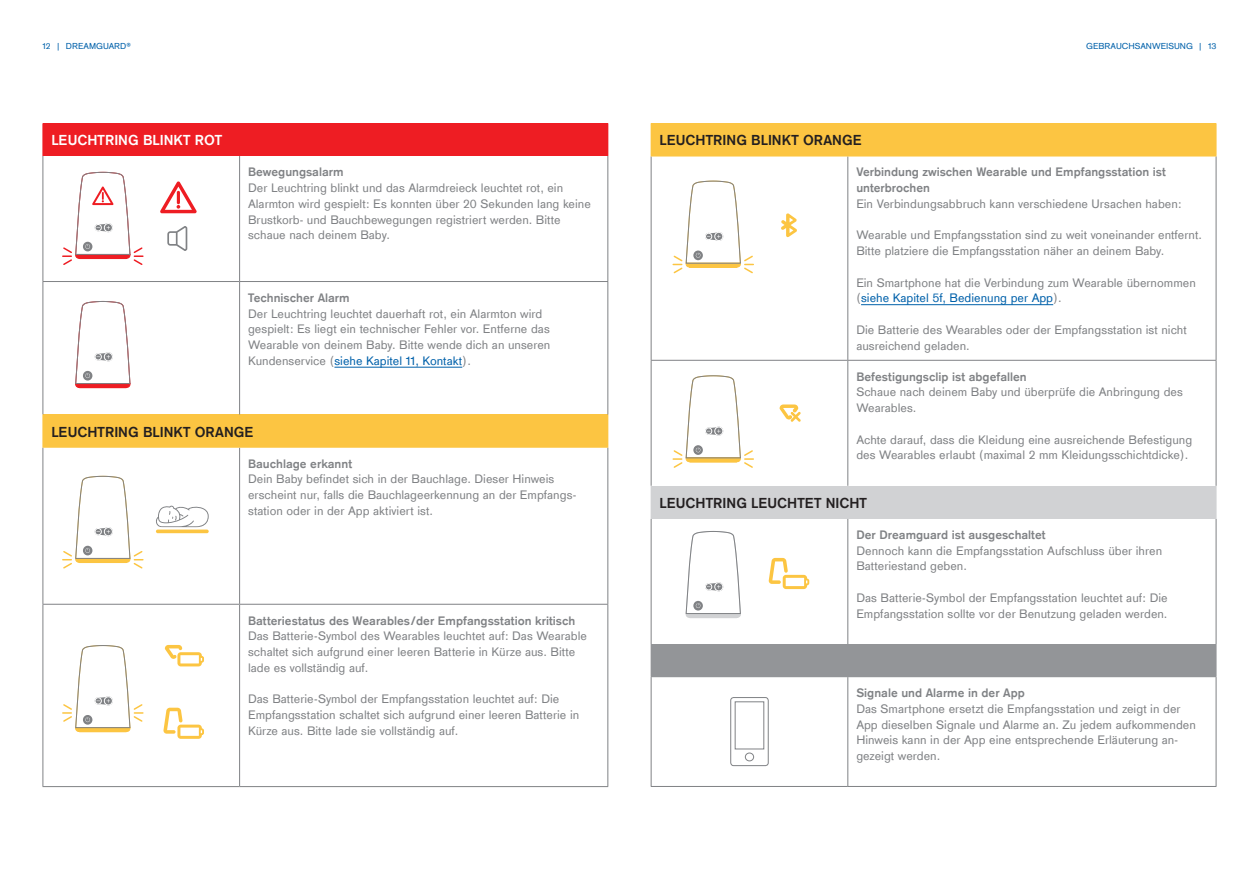
<style>
.page{position:relative;width:1259px;height:893px;background:#fff}
.page>*{position:absolute;margin:0;border:0;box-sizing:border-box;transform-origin:0 0}
.t1{font:700 15px "Draeger Sans";color:#231f20}
.t2{font:700 15px "Draeger Sans";color:#fff}
.t3{font:12.75px/15.8px "Draeger Sans";color:#808285}
.t4{font:700 12.75px/15.8px "Draeger Sans";color:#808285}
.t5{font:9px "Draeger Sans";color:#0161aa}
.s1{color:#0161aa}
</style>
<div class="page">
<div style="left:43px;top:123px;width:565px;height:33px;background:#ee1d23"></div>
<div style="left:43px;top:414px;width:565px;height:33px;background:#fcc542"></div>
<hr style="left:43px;top:448px;width:1px;height:156px;background:#808285">
<hr style="left:607px;top:448px;width:1px;height:156px;background:#808285">
<hr style="left:43px;top:605px;width:1px;height:181px;background:#808285">
<hr style="left:607px;top:605px;width:1px;height:181px;background:#808285">
<hr style="left:43px;top:156px;width:1px;height:125px;background:#808285">
<hr style="left:607px;top:156px;width:1px;height:125px;background:#808285">
<hr style="left:43px;top:282px;width:1px;height:132px;background:#808285">
<hr style="left:607px;top:282px;width:1px;height:132px;background:#808285">
<hr style="left:43px;top:604px;width:197px;height:1px;background:#808285">
<hr style="left:240px;top:604px;width:368px;height:1px;background:#808285">
<hr style="left:239px;top:156px;width:1px;height:125px;background:#808285">
<hr style="left:239px;top:282px;width:1px;height:132px;background:#808285">
<hr style="left:239px;top:448px;width:1px;height:156px;background:#808285">
<hr style="left:239px;top:605px;width:1px;height:181px;background:#808285">
<hr style="left:43px;top:281px;width:197px;height:1px;background:#808285">
<hr style="left:240px;top:281px;width:368px;height:1px;background:#808285">
<hr style="left:43px;top:447px;width:197px;height:1px;background:#fcc542">
<hr style="left:240px;top:447px;width:368px;height:1px;background:#fcc542">
<hr style="left:43px;top:786px;width:197px;height:1px;background:#808285">
<hr style="left:240px;top:786px;width:368px;height:1px;background:#808285">
<hr style="left:334px;top:367px;width:128px;height:1px;background:#0161aa">
<div style="left:651px;top:123px;width:565px;height:33px;background:#fcc542"></div>
<div style="left:651px;top:486px;width:565px;height:32px;background:#d1d2d4"></div>
<div style="left:651px;top:644px;width:565px;height:33px;background:#939598"></div>
<hr style="left:651px;top:156px;width:1px;height:204px;background:#808285">
<hr style="left:1215px;top:156px;width:1px;height:204px;background:#808285">
<hr style="left:651px;top:361px;width:1px;height:125px;background:#808285">
<hr style="left:1215px;top:361px;width:1px;height:125px;background:#808285">
<hr style="left:651px;top:519px;width:1px;height:125px;background:#808285">
<hr style="left:1215px;top:519px;width:1px;height:125px;background:#808285">
<hr style="left:651px;top:677px;width:1px;height:109px;background:#808285">
<hr style="left:1215px;top:677px;width:1px;height:109px;background:#808285">
<hr style="left:651px;top:360px;width:197px;height:1px;background:#808285">
<hr style="left:848px;top:360px;width:368px;height:1px;background:#808285">
<hr style="left:651px;top:786px;width:197px;height:1px;background:#808285">
<hr style="left:848px;top:786px;width:368px;height:1px;background:#808285">
<hr style="left:847px;top:156px;width:1px;height:204px;background:#808285">
<hr style="left:847px;top:361px;width:1px;height:125px;background:#808285">
<hr style="left:847px;top:519px;width:1px;height:125px;background:#808285">
<hr style="left:847px;top:677px;width:1px;height:109px;background:#808285">
<hr style="left:651px;top:518px;width:197px;height:1px;background:#d1d2d4">
<hr style="left:848px;top:518px;width:368px;height:1px;background:#d1d2d4">
<hr style="left:651px;top:156px;width:197px;height:1px;background:#fcc542">
<hr style="left:848px;top:156px;width:368px;height:1px;background:#fcc542">
<hr style="left:861px;top:304px;width:192px;height:1px;background:#0161aa">
<div style="left:730px;top:697px;width:38px;height:69px;border:1px solid #808285;border-radius:3px"></div>
<div style="left:735px;top:701px;width:29px;height:48px;border:1px solid #808285"></div>
<div style="left:745px;top:753px;width:9px;height:8px;border:1px solid #808285;border-radius:50%"></div>
<svg style="left:685px;top:531px;width:56px;height:87px"></svg>
<svg style="left:768px;top:558px;width:41px;height:31px"></svg>
<svg style="left:75px;top:300px;width:56px;height:88px"></svg>
<svg style="left:167px;top:226px;width:20px;height:25px"></svg>
<svg style="left:160px;top:181px;width:37px;height:32px"></svg>
<svg style="left:62px;top:171px;width:82px;height:94px"></svg>
<hr style="left:156px;top:530px;width:53px;height:3px;background:#fcc542;border-radius:2px">
<svg style="left:156px;top:505px;width:53px;height:22px"></svg>
<svg style="left:62px;top:475px;width:82px;height:94px"></svg>
<svg style="left:165px;top:645px;width:39px;height:21px"></svg>
<svg style="left:163px;top:708px;width:41px;height:31px"></svg>
<svg style="left:62px;top:645px;width:82px;height:87px"></svg>
<svg style="left:781px;top:213px;width:16px;height:24px"></svg>
<svg style="left:672px;top:180px;width:82px;height:94px"></svg>
<svg style="left:779px;top:404px;width:22px;height:18px"></svg>
<svg style="left:672px;top:375px;width:82px;height:93px"></svg>
<p class="t5" style="left:43px;top:40px;width:90px">12 | DREAMGUARD®</p>
<p class="t5" style="left:1086px;top:39px;width:132px">GEBRAUCHSANWEISUNG | 13</p>
<p class="t2" style="left:51px;top:130px;width:172px">LEUCHTRING BLINKT ROT</p>
<p class="t4" style="left:248px;top:164px;width:97px">Bewegungsalarm</p>
<p class="t3" style="left:248px;top:179px;width:344px">Der Leuchtring blinkt und das Alarmdreieck leuchtet rot, ein Alarmton wird gespielt: Es konnten über 20 Sekunden lang keine Brustkorb- und Bauchbewegungen registriert werden. Bitte schaue nach deinem Baby.</p>
<p class="t4" style="left:248px;top:289px;width:103px">Technischer Alarm</p>
<p class="t3" style="left:248px;top:305px;width:304px">Der Leuchtring leuchtet dauerhaft rot, ein Alarmton wird gespielt: Es liegt ein technischer Fehler vor. Entferne das Wearable von deinem Baby. Bitte wende dich an unseren Kundenservice (<span class="s1">siehe Kapitel 11, Kontakt</span>).</p>
<p class="t1" style="left:51px;top:421px;width:204px">LEUCHTRING BLINKT ORANGE</p>
<p class="t4" style="left:248px;top:455px;width:106px">Bauchlage erkannt</p>
<p class="t3" style="left:248px;top:471px;width:330px">Dein Baby befindet sich in der Bauchlage. Dieser Hinweis erscheint nur, falls die Bauchlageerkennung an der Empfangs&shy;station oder in der App aktiviert ist.</p>
<p class="t4" style="left:248px;top:612px;width:329px">Batteriestatus des Wearables/der Empfangsstation kritisch</p>
<p class="t3" style="left:248px;top:628px;width:340px">Das Batterie-Symbol des Wearables leuchtet auf: Das Wearable schaltet sich aufgrund einer leeren Batterie in Kürze aus. Bitte lade es vollständig auf.</p>
<p class="t3" style="left:248px;top:691px;width:333px">Das Batterie-Symbol der Empfangsstation leuchtet auf: Die<br>Empfangsstation schaltet sich aufgrund einer leeren Batterie in<br>Kürze aus. Bitte lade sie vollständig auf.</p>
<p class="t1" style="left:659px;top:130px;width:204px">LEUCHTRING BLINKT ORANGE</p>
<p class="t4" style="left:856px;top:164px;width:311px">Verbindung zwischen Wearable und Empfangsstation ist unterbrochen</p>
<p class="t3" style="left:856px;top:195px;width:327px">Ein Verbindungsabbruch kann verschiedene Ursachen haben:</p>
<p class="t3" style="left:856px;top:227px;width:347px">Wearable und Empfangsstation sind zu weit voneinander entfernt.<br>Bitte platziere die Empfangsstation näher an deinem Baby.</p>
<p class="t3" style="left:856px;top:274px;width:341px">Ein Smartphone hat die Verbindung zum Wearable übernommen (<span class="s1">siehe Kapitel 5f, Bedienung per App</span>).</p>
<p class="t3" style="left:856px;top:321px;width:332px">Die Batterie des Wearables oder der Empfangsstation ist nicht ausreichend geladen.</p>
<p class="t4" style="left:856px;top:368px;width:172px">Befestigungsclip ist abgefallen</p>
<p class="t3" style="left:856px;top:384px;width:328px">Schaue nach deinem Baby und überprüfe die Anbringung des<br>Wearables.</p>
<p class="t3" style="left:856px;top:431px;width:337px">Achte darauf, dass die Kleidung eine ausreichende Befestigung des Wearables erlaubt (maximal 2 mm Kleidungsschichtdicke).</p>
<p class="t1" style="left:659px;top:493px;width:209px">LEUCHTRING LEUCHTET NICHT</p>
<p class="t4" style="left:856px;top:526px;width:191px">Der Dreamguard ist ausgeschaltet</p>
<p class="t3" style="left:856px;top:542px;width:307px">Dennoch kann die Empfangsstation Aufschluss über ihren<br>Batteriestand geben.</p>
<p class="t3" style="left:856px;top:589px;width:313px">Das Batterie-Symbol der Empfangsstation leuchtet auf: Die<br>Empfangsstation sollte vor der Benutzung geladen werden.</p>
<p class="t4" style="left:856px;top:684px;width:170px">Signale und Alarme in der App</p>
<p class="t3" style="left:856px;top:700px;width:341px">Das Smartphone ersetzt die Empfangsstation und zeigt in der App dieselben Signale und Alarme an. Zu jedem aufkommenden Hinweis kann in der App eine entsprechende Erläuterung an&shy;gezeigt werden.</p>
</div>
